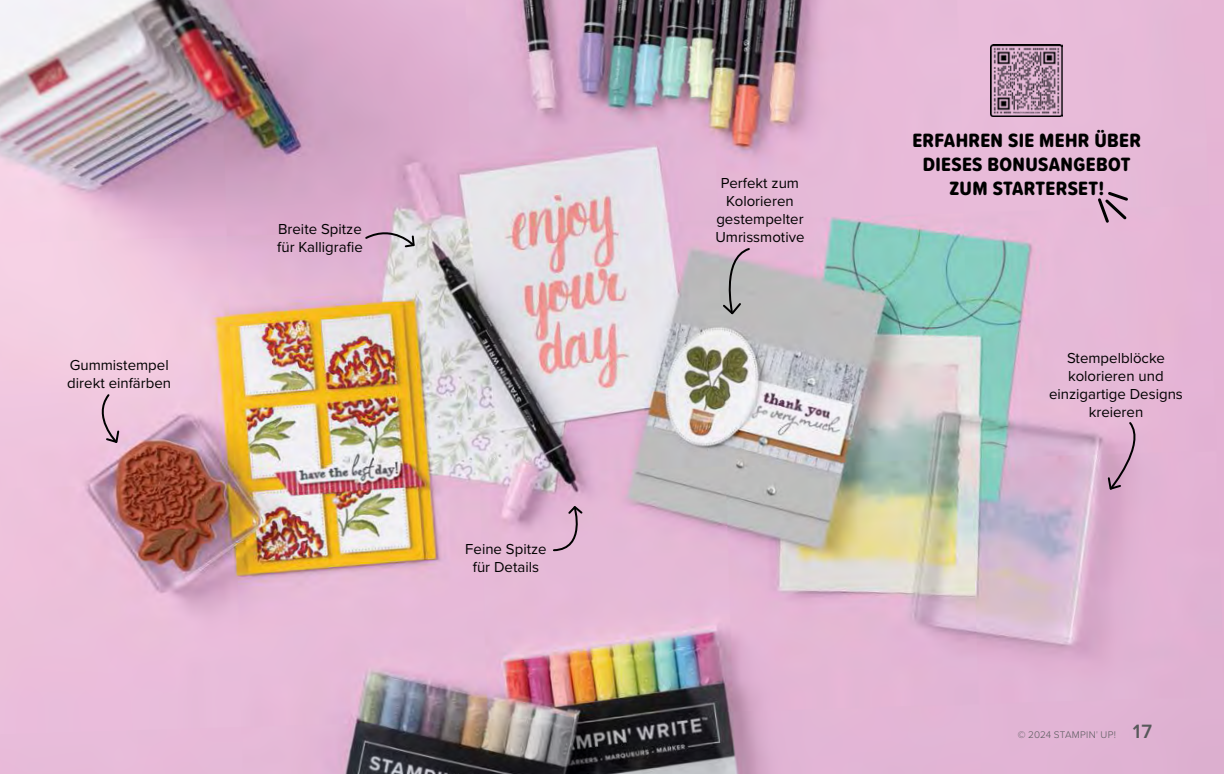
<style>
.page{position:relative;width:1224px;height:774px;background:#fff}
.page>*{position:absolute;margin:0;border:0;box-sizing:border-box;transform-origin:0 0}
.t1{font:20px/24px "Proxima Soft Cond Extrabld";letter-spacing:.02em;color:#000;text-align:center}
.t2{font:15px/18px "Proxima Nova";color:#000;text-align:center}
.t3{font:300 10px "Proxima Nova";letter-spacing:.03em;color:#58595b}
.s1{font-family:"Proxima Nova T";font-weight:100}
.s2{font-weight:600;font-size:20px}
</style>
<div class="page">
<img style="left:0;top:0;width:1224px;height:774px">
<svg style="left:363px;top:220px;width:55px;height:29px;background:#cab2c4"></svg>
<svg style="left:92px;top:392px;width:35px;height:58px;background:#deb7ce"></svg>
<svg style="left:721px;top:246px;width:30px;height:70px;background:#b0a8ad"></svg>
<svg style="left:550px;top:504px;width:51px;height:61px;background:#d9afcc"></svg>
<svg style="left:1101px;top:420px;width:46px;height:76px;background:#d0a4c2"></svg>
<svg style="left:1087px;top:190px;width:43px;height:37px;background:#c79fba"></svg>
<img style="left:991px;top:44px;width:72px;height:72px">
<p class="t2" style="left:277px;top:220px;width:87px;text-align:left">Breite Spitze für Kalligrafie</p>
<p class="t2" style="left:715px;top:173px;width:91px">Perfekt zum<br>Kolorieren gestempelter<br>Umrissmotive</p>
<h1 class="t1" style="left:912px;top:128px;width:230px">ERFAHREN SIE MEHR ÜBER<br>DIESES BONUSANGEBOT<br>ZUM STARTERSET!</h1>
<p class="t2" style="left:67px;top:356px;width:105px;text-align:left">Gummistempel direkt einfärben</p>
<p class="t2" style="left:1049px;top:348px;width:135px">Stempelblöcke kolorieren und einzigartige Designs kreieren</p>
<p class="t2" style="left:465px;top:539px;width:83px">Feine Spitze für Details</p>
<p class="t3" style="left:1018px;top:727px;width:136px">© 2024 STAMPIN<span class="s1">'</span> UP! <span class="s2">17</span></p>
</div>
